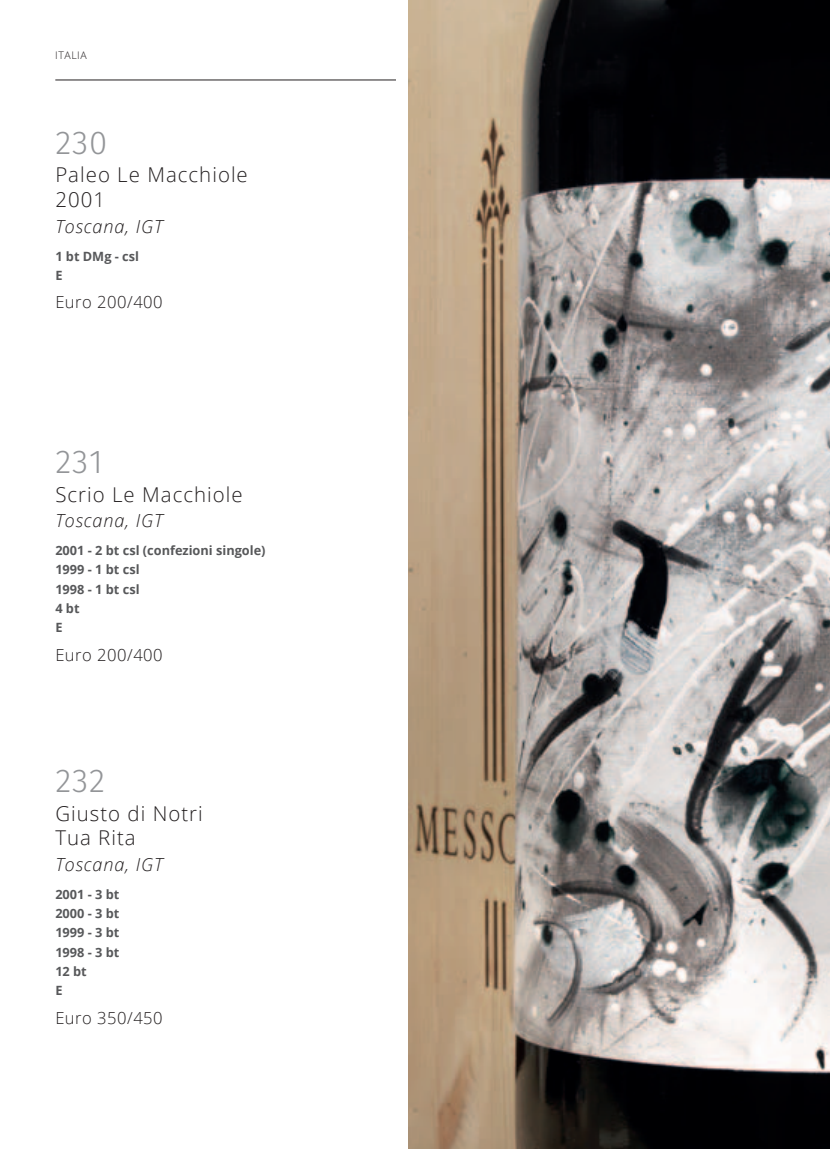
<style>
.page{position:relative;width:830px;height:1149px;background:#fff}
.page>*{position:absolute;margin:0;border:0;box-sizing:border-box;transform-origin:0 0}
.t1{font:300 33px "Fira Sans";letter-spacing:.03em;color:#939598}
.t2{font:300 20.4px/24.5px "Open Sans";letter-spacing:.05em;color:#231f20}
.t3{font:italic 300 18px "Open Sans";letter-spacing:.05em;color:#231f20}
.t4{font:300 16.65px "Open Sans";letter-spacing:.03em;color:#231f20}
.t5{font:700 12.75px/19.2px "Open Sans";color:#57585a}
.t6{font:300 10.5px "Open Sans";letter-spacing:.05em;color:#231f20}
</style>
<div class="page">
<hr style="left:55px;top:80px;width:719px;height:1px;background:#231f20">
<div style="left:395px;top:74px;width:22px;height:12px;background:#fff"></div>
<img style="left:408px;top:0;width:421px;height:1148px">
<p class="t6" style="left:55px;top:48px;width:33px">ITALIA</p>
<h1 class="t1" style="left:55px;top:119px;width:53px">230</h1>
<h2 class="t2" style="left:55px;top:162px;width:194px">Paleo Le Macchiole<br>2001</h2>
<h3 class="t3" style="left:55px;top:214px;width:109px">Toscana, IGT</h3>
<p class="t5" style="left:55px;top:246px;width:85px">1 bt DMg - csl<br>E</p>
<h3 class="t4" style="left:55px;top:291px;width:109px">Euro 200/400</h3>
<h1 class="t1" style="left:55px;top:437px;width:49px">231</h1>
<h2 class="t2" style="left:55px;top:481px;width:189px">Scrio Le Macchiole</h2>
<h3 class="t3" style="left:55px;top:508px;width:109px">Toscana, IGT</h3>
<p class="t5" style="left:55px;top:540px;width:212px">2001 - 2 bt csl (confezioni singole)<br>1999 - 1 bt csl<br>1998 - 1 bt csl<br>4 bt<br>E</p>
<h3 class="t4" style="left:55px;top:643px;width:109px">Euro 200/400</h3>
<h1 class="t1" style="left:55px;top:756px;width:51px">232</h1>
<h2 class="t2" style="left:55px;top:800px;width:149px">Giusto di Notri<br>Tua Rita</h2>
<h3 class="t3" style="left:55px;top:851px;width:109px">Toscana, IGT</h3>
<p class="t5" style="left:55px;top:884px;width:66px">2001 - 3 bt<br>2000 - 3 bt<br>1999 - 3 bt<br>1998 - 3 bt<br>12 bt<br>E</p>
<h3 class="t4" style="left:55px;top:1006px;width:109px">Euro 350/450</h3>
</div>
